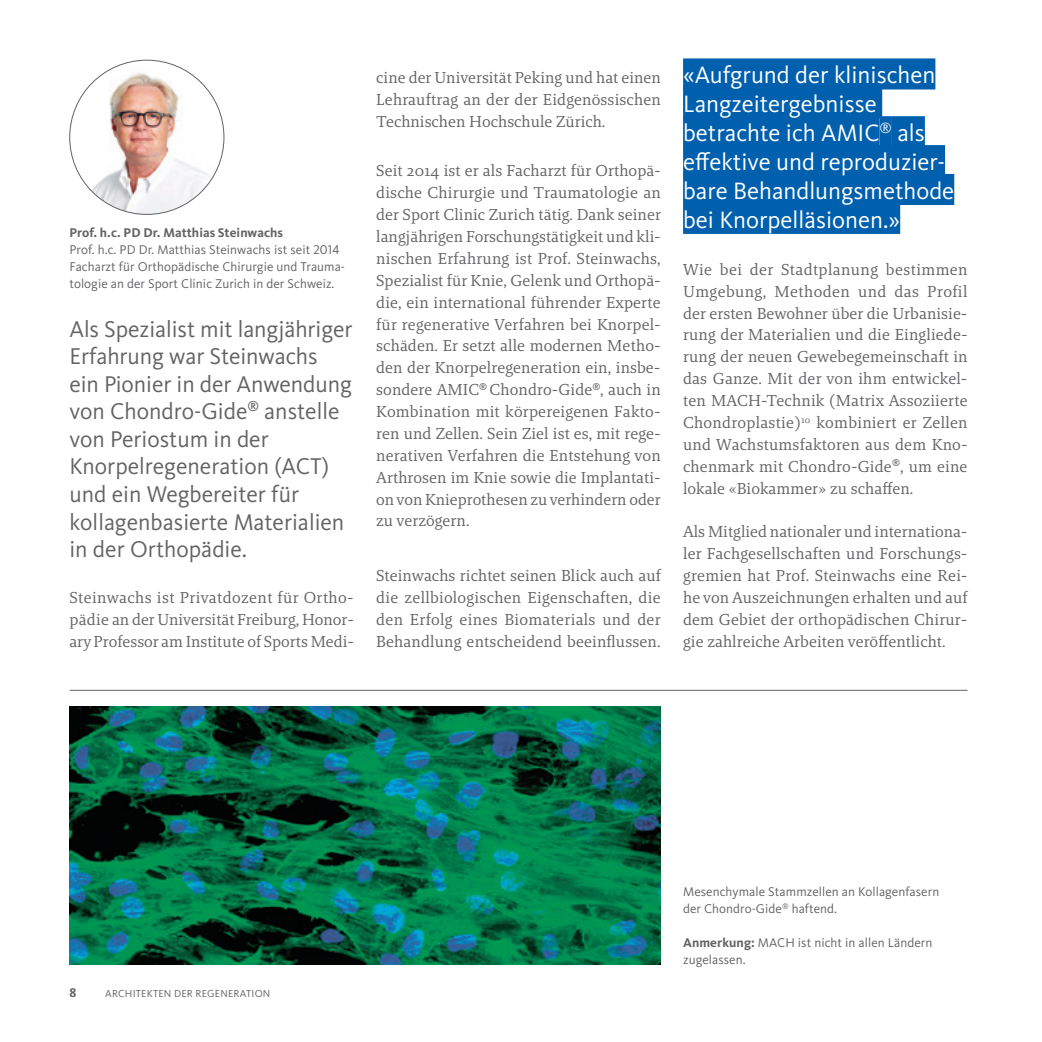
<style>
.page{position:relative;width:1042px;height:1042px;background:#fff}
.page>*{position:absolute;margin:0;border:0;box-sizing:border-box;transform-origin:0 0}
.t1{font:24.5px/28.9px "Kievit Pro";color:#fff}
.t2{font:23.62px/27.7px "Kievit Pro";color:#636366}
.t3{font:16.1px/21.9px "Brando";letter-spacing:.005em;color:#636366;text-align:justify}
.t4{font:13.12px/17.2px "Kievit Pro";letter-spacing:.005em;color:#636366}
.t5{font:700 13.12px "Kievit Pro";letter-spacing:.005em;color:#636366}
.t6{font:10.5px "Kievit Pro";letter-spacing:.02em;color:#636366}
.s1{font-weight:700}
</style>
<div class="page">
<hr style="left:70px;top:690px;width:897px;height:1px;background:#636366">
<img style="left:70px;top:60px;width:154px;height:154px;border-radius:77px">
<div style="left:683px;top:58px;width:252px;height:31px;background:#0160ae"></div>
<div style="left:683px;top:87px;width:199px;height:31px;background:#0160ae"></div>
<div style="left:683px;top:116px;width:196px;height:31px;background:#0160ae"></div>
<div style="left:879px;top:116px;width:13px;height:31px;background:#0160ae"></div>
<div style="left:892px;top:116px;width:33px;height:31px;background:#0160ae"></div>
<div style="left:683px;top:145px;width:262px;height:31px;background:#0160ae"></div>
<div style="left:683px;top:174px;width:271px;height:31px;background:#0160ae"></div>
<div style="left:683px;top:203px;width:217px;height:31px;background:#0160ae"></div>
<img style="left:69px;top:707px;width:592px;height:257px">
<p class="t5" style="left:69px;top:224px;width:215px">Prof. h.c. PD Dr. Matthias Steinwachs</p>
<p class="t4" style="left:69px;top:241px;width:277px">Prof. h.c. PD Dr. Matthias Steinwachs ist seit 2014<br>Facharzt für Orthopädische Chirurgie und Trauma&shy;tologie an der Sport Clinic Zurich in der Schweiz.</p>
<p class="t2" style="left:69px;top:315px;width:285px">Als Spezialist mit langjähriger<br>Erfahrung war Steinwachs ein Pionier in der Anwendung von Chondro-Gide<sup>®</sup> anstelle von Periostum in der<br>Knorpelregeneration (ACT) und ein Wegbereiter für kollagenbasierte Materialien in der Orthopädie.</p>
<p class="t3" style="left:69px;top:586px;width:286px">Steinwachs ist Privatdozent für Ortho&shy;pädie an der Universität Freiburg, Honor&shy;ary Professor am Institute of Sports Medi-</p>
<p class="t3" style="left:376px;top:67px;width:286px">cine der Universität Peking und hat einen Lehrauftrag an der der Eidgenössischen Technischen Hochschule Zürich.</p>
<p class="t3" style="left:376px;top:160px;width:286px">Seit 2014 ist er als Facharzt für Orthopä&shy;dische Chirurgie und Traumatologie an der Sport Clinic Zurich tätig. Dank seiner langjährigen Forschungstätigkeit und kli&shy;nischen Erfahrung ist Prof. Steinwachs, Spezialist für Knie, Gelenk und Orthopä&shy;die, ein international führender Experte für regenerative Verfahren bei Knorpel&shy;schäden. Er setzt alle modernen Metho&shy;den der Knorpelregeneration ein, insbe&shy;sondere AMIC<sup>®</sup> Chondro-Gide<sup>®</sup>, auch in Kombination mit körpereigenen Fakto&shy;ren und Zellen. Sein Ziel ist es, mit rege&shy;nerativen Verfahren die Entstehung von Arthrosen im Knie sowie die Implantati&shy;on von Knieprothesen zu verhindern oder zu verzögern.</p>
<p class="t3" style="left:376px;top:564px;width:286px">Steinwachs richtet seinen Blick auch auf die zellbiologischen Eigenschaften, die den Erfolg eines Biomaterials und der Behandlung entscheidend beeinflussen.</p>
<h1 class="t1" style="left:683px;top:60px;width:273px">«Aufgrund der klinischen<br>Langzeitergebnisse betrachte ich AMIC<sup>®</sup> als effektive und reproduzier&shy;bare Behandlungsmethode bei Knorpelläsionen.»</h1>
<p class="t3" style="left:683px;top:258px;width:286px">Wie bei der Stadtplanung bestimmen Umgebung, Methoden und das Profil der ersten Bewohner über die Urbanisie&shy;rung der Materialien und die Eingliede&shy;rung der neuen Gewebegemeinschaft in das Ganze. Mit der von ihm entwickel&shy;ten MACH-Technik (Matrix Assoziierte Chondroplastie)<sup>10</sup> kombiniert er Zellen und Wachstumsfaktoren aus dem Kno&shy;chenmark mit Chondro-Gide<sup>®</sup>, um eine lokale «Biokammer» zu schaffen.</p>
<p class="t3" style="left:683px;top:521px;width:286px">Als Mitglied nationaler und internationa&shy;ler Fachgesellschaften und Forschungs&shy;gremien hat Prof. Steinwachs eine Rei&shy;he von Auszeichnungen erhalten und auf dem Gebiet der orthopädischen Chirur&shy;gie zahlreiche Arbeiten veröffentlicht.</p>
<p class="t5" style="left:69px;top:984px;width:8px">8</p>
<p class="t6" style="left:105px;top:987px;width:167px">ARCHITEKTEN DER REGENERATION</p>
<p class="t4" style="left:683px;top:883px;width:258px">Mesenchymale Stammzellen an Kollagenfasern der Chondro-Gide<sup>®</sup> haftend.</p>
<p class="t4" style="left:683px;top:934px;width:251px"><span class="s1">Anmerkung:</span> MACH ist nicht in allen Ländern zugelassen.</p>
</div>
